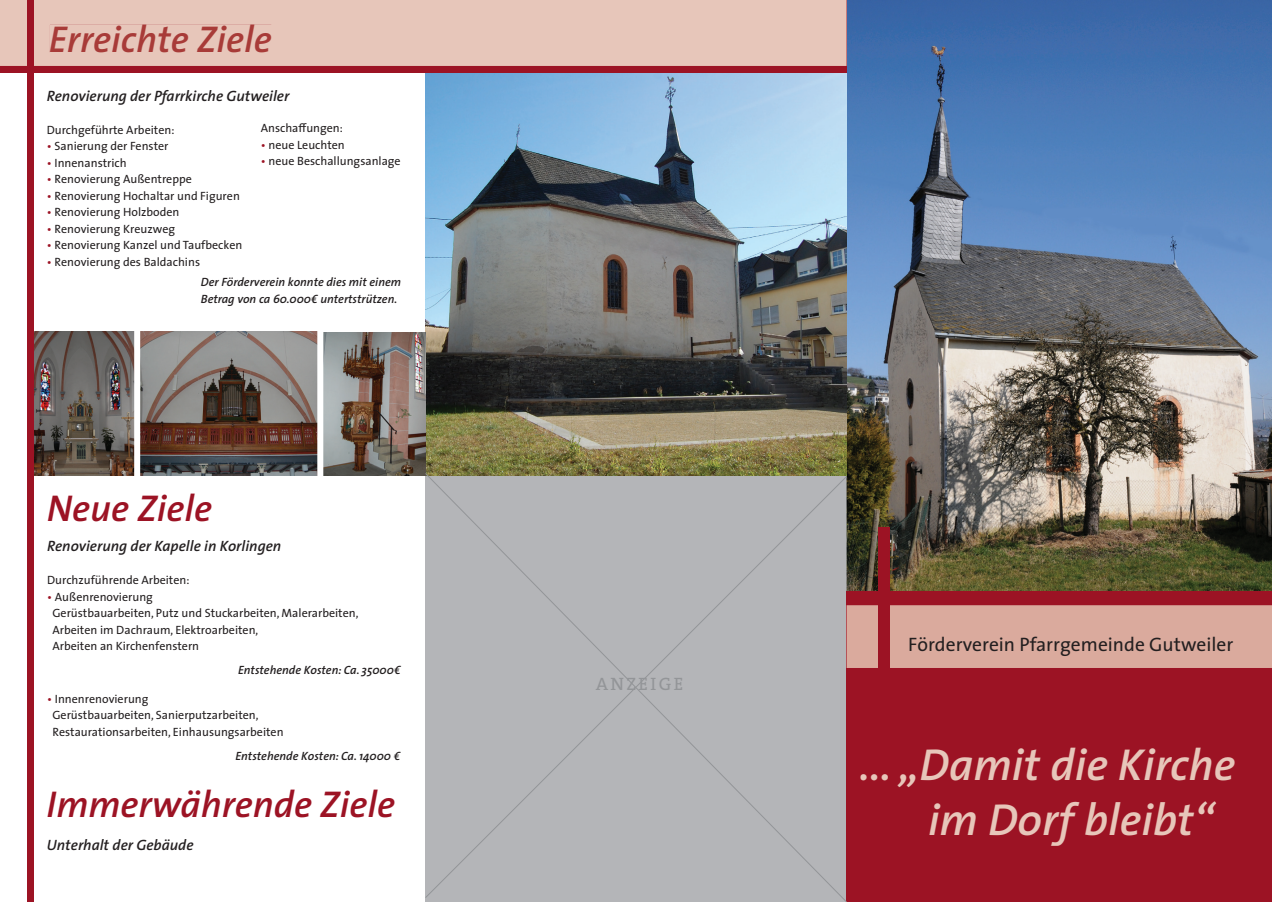
<style>
.page{position:relative;width:1272px;height:902px;background:#fff}
.page>*{position:absolute;margin:0;border:0;box-sizing:border-box;transform-origin:0 0}
.t1{font:italic 600 45px/54px "The Sans";color:#e7c6ba}
.t2{font:italic 600 37.5px "The Sans";color:#9c1324}
.t3{font:italic 600 37.5px "The Sans";color:#a83b38}
.t4{font:19.5px "The Sans";color:#231f20}
.t5{font:18px "The Serif";letter-spacing:.135em;color:#939598}
.t6{font:italic 600 15px "The Sans";color:#231f20}
.t7{font:12px/16.5px "The Sans";color:#231f20}
.t8{font:italic 600 12px/16.5px "The Sans";color:#231f20}
.s1{color:#9c1324}
</style>
<div class="page">
<img style="left:846px;top:0;width:425px;height:591px">
<div style="left:0;top:0;width:846px;height:72px;background:#9c1324"></div>
<div style="left:0;top:0;width:846px;height:66px;background:#e7c6ba"></div>
<img style="left:425px;top:73px;width:421px;height:400px">
<div style="left:50px;top:25px;width:221px;height:28px;background:#e7c6ba"></div>
<div style="left:846px;top:600px;width:425px;height:301px;background:#9c1324"></div>
<div style="left:847px;top:605px;width:424px;height:63px;background:#daaa9d"></div>
<div style="left:878px;top:527px;width:12px;height:374px;background:#9c1324"></div>
<div style="left:846px;top:591px;width:425px;height:13px;background:#9c1324"></div>
<img style="left:34px;top:332px;width:391px;height:143px">
<div style="left:28px;top:0;width:6px;height:901px;background:#9c1324"></div>
<div style="left:425px;top:476px;width:422px;height:422px;background:#b4b5b8"></div>
<div style="left:134px;top:323px;width:6px;height:162px;background:#fff"></div>
<div style="left:317px;top:321px;width:6px;height:177px;background:#fff"></div>
<h2 class="t3" style="left:49px;top:8px;width:225px">Erreichte Ziele</h2>
<p class="t6" style="left:47px;top:83px;width:244px">Renovierung der Pfarrkirche Gutweiler</p>
<p class="t7" style="left:47px;top:121px;width:129px">Durchgeführte Arbeiten:</p>
<p class="t7" style="left:47px;top:137px;width:123px"><span class="s1">•</span> Sanierung der Fenster</p>
<p class="t7" style="left:47px;top:154px;width:81px"><span class="s1">•</span> Innenanstrich</p>
<p class="t7" style="left:47px;top:170px;width:147px"><span class="s1">•</span> Renovierung Außentreppe</p>
<p class="t7" style="left:47px;top:187px;width:195px"><span class="s1">•</span> Renovierung Hochaltar und Figuren</p>
<p class="t7" style="left:47px;top:203px;width:134px"><span class="s1">•</span> Renovierung Holzboden</p>
<p class="t7" style="left:47px;top:220px;width:130px"><span class="s1">•</span> Renovierung Kreuzweg</p>
<p class="t7" style="left:47px;top:236px;width:197px"><span class="s1">•</span> Renovierung Kanzel und Taufbecken</p>
<p class="t7" style="left:47px;top:253px;width:155px"><span class="s1">•</span> Renovierung des Baldachins</p>
<p class="t7" style="left:261px;top:120px;width:84px">Anschaffungen:</p>
<p class="t7" style="left:261px;top:136px;width:86px"><span class="s1">•</span> neue Leuchten</p>
<p class="t7" style="left:261px;top:153px;width:141px"><span class="s1">•</span> neue Beschallungsanlage</p>
<p class="t8" style="left:201px;top:274px;width:202px">Der Förderverein konnte dies mit einem<br>Betrag von ca 60.000€ untertstrützen.</p>
<h2 class="t2" style="left:47px;top:476px;width:167px">Neue Ziele</h2>
<p class="t6" style="left:47px;top:533px;width:236px">Renovierung der Kapelle in Korlingen</p>
<p class="t7" style="left:47px;top:571px;width:144px">Durchzuführende Arbeiten:</p>
<p class="t7" style="left:52px;top:588px;width:307px;text-indent:-5px"><span class="s1">•</span> Außenrenovierung<br>Gerüstbauarbeiten, Putz und Stuckarbeiten, Malerarbeiten, Arbeiten im Dachraum, Elektroarbeiten,<br>Arbeiten an Kirchenfenstern</p>
<p class="t8" style="left:238px;top:661px;width:164px">Entstehende Kosten: Ca. 35000€</p>
<p class="t7" style="left:52px;top:690px;width:233px;text-indent:-5px"><span class="s1">•</span> Innenrenovierung<br>Gerüstbauarbeiten, Sanierputzarbeiten,<br>Restaurationsarbeiten, Einhausungsarbeiten</p>
<p class="t8" style="left:235px;top:747px;width:166px">Entstehende Kosten: Ca. 14000 €</p>
<h2 class="t2" style="left:47px;top:772px;width:350px">Immerwährende Ziele</h2>
<p class="t6" style="left:47px;top:832px;width:148px">Unterhalt der Gebäude</p>
<h3 class="t5" style="left:595px;top:669px;width:89px">ANZEIGE</h3>
<h3 class="t4" style="left:908px;top:627px;width:326px">Förderverein Pfarrgemeinde Gutweiler</h3>
<h1 class="t1" style="left:928px;top:737px;width:309px;text-indent:-69px">... „Damit die Kirche im Dorf bleibt“</h1>
</div>
